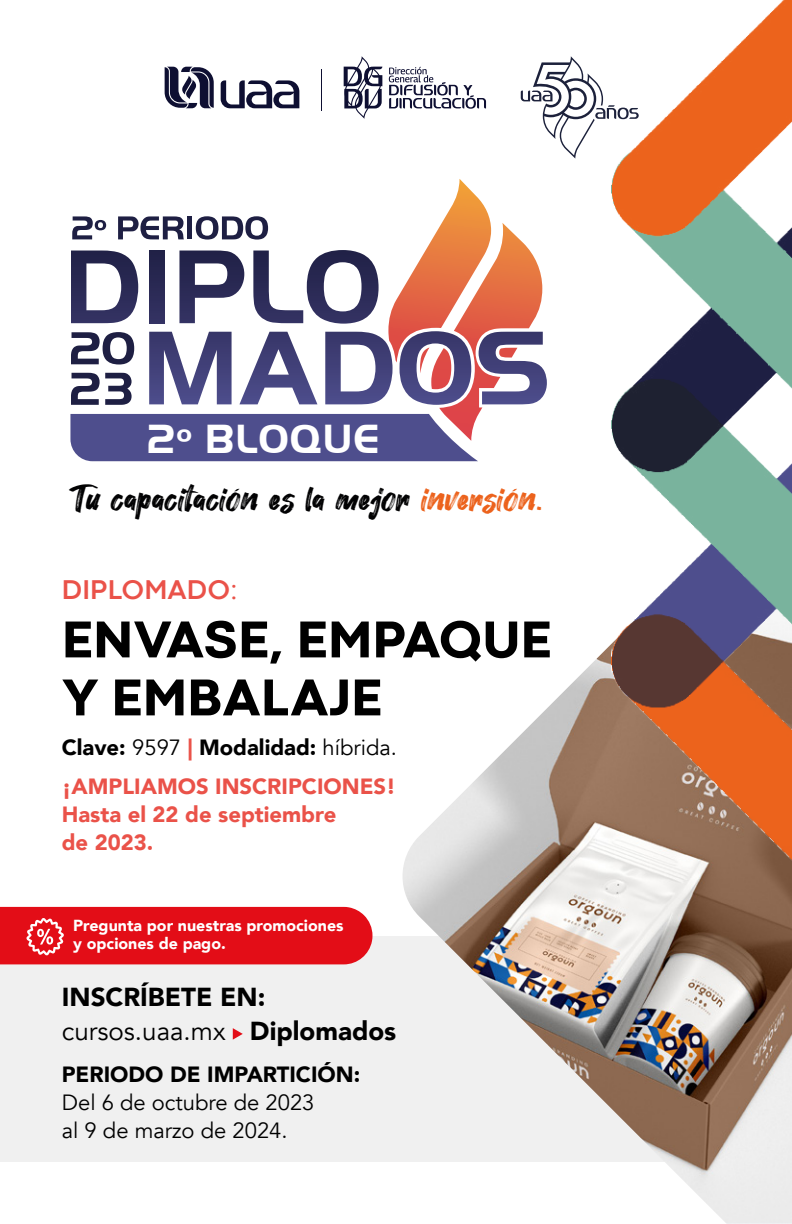
<style>
.page{position:relative;width:792px;height:1224px;background:#fff}
.page>*{position:absolute;margin:0;border:0;box-sizing:border-box;transform-origin:0 0}
.t1{font:800 54px/58px "Codec Cold Trial";color:#000}
.t2{font:700 42.2px "Handel Becker";letter-spacing:.025em;color:#fff}
.t3{font:36.8px "Hey August";color:#020203}
.t4{font:700 28px "Codec Cold Trial";color:#ea5249}
.t5{font:900 26px/34px "Avenir";color:#000}
.t6{font:900 22px/28px "Avenir";color:#ea5249}
.t7{font:900 22px "Avenir";color:#000}
.t8{font:22px/28px "Avenir";color:#000}
.t9{font:900 16px/17.4px "Avenir";color:#fff}
.s1{color:#ec621c}
.s2{font-weight:400}
.s3{color:#ea5249}
</style>
<div class="page">
<div style="left:0;top:936px;width:792px;height:226px;background:#f0f0f0"></div>
<img style="left:402px;top:643px;width:390px;height:581px">
<hr style="left:321px;top:69px;width:1px;height:42px;background:#0e0f32">
<svg style="left:165px;top:67px;width:49px;height:41px"></svg>
<svg style="left:221px;top:80px;width:78px;height:28px"></svg>
<svg style="left:389px;top:67px;width:97px;height:42px"></svg>
<svg style="left:344px;top:56px;width:38px;height:63px"></svg>
<svg style="left:521px;top:56px;width:91px;height:103px"></svg>
<svg style="left:70px;top:179px;width:477px;height:282px"></svg>
<img style="left:612px;top:0;width:180px;height:939px">
<svg style="left:233px;top:1028px;width:10px;height:12px"></svg>
<div style="left:0;top:907px;width:372px;height:57px;background:#e30d17"></div>
<h2 class="t2" style="left:147px;top:415px;width:234px">2º BLOQUE</h2>
<h3 class="t3" style="left:69px;top:479px;width:475px">Tu capacitación es la mejor <span class="s1">inversión.</span></h3>
<p class="t4" style="left:62px;top:573px;width:177px">DIPLOMADO<span class="s2">:</span></p>
<h1 class="t1" style="left:62px;top:611px;width:492px">ENVASE, EMPAQUE<br>Y EMBALAJE</h1>
<p class="t7" style="left:62px;top:728px;width:337px">Clave: <span class="s2">9597</span> <span class="s3">|</span> Modalidad: <span class="s2">híbrida.</span></p>
<p class="t6" style="left:62px;top:772px;width:336px">¡AMPLIAMOS INSCRIPCIONES!<br>Hasta el 22 de septiembre<br>de 2023.</p>
<p class="t9" style="left:73px;top:917px;width:272px">Pregunta por nuestras promociones y opciones de pago.</p>
<p class="t5" style="left:62px;top:979px;width:336px">INSCRÍBETE EN: <span class="s2">cursos.uaa.mx</span> Diplomados</p>
<p class="t7" style="left:62px;top:1056px;width:300px">PERIODO DE IMPARTICIÓN:</p>
<p class="t8" style="left:62px;top:1089px;width:254px">Del 6 de octubre de 2023 al 9 de marzo de 2024.</p>
</div>
